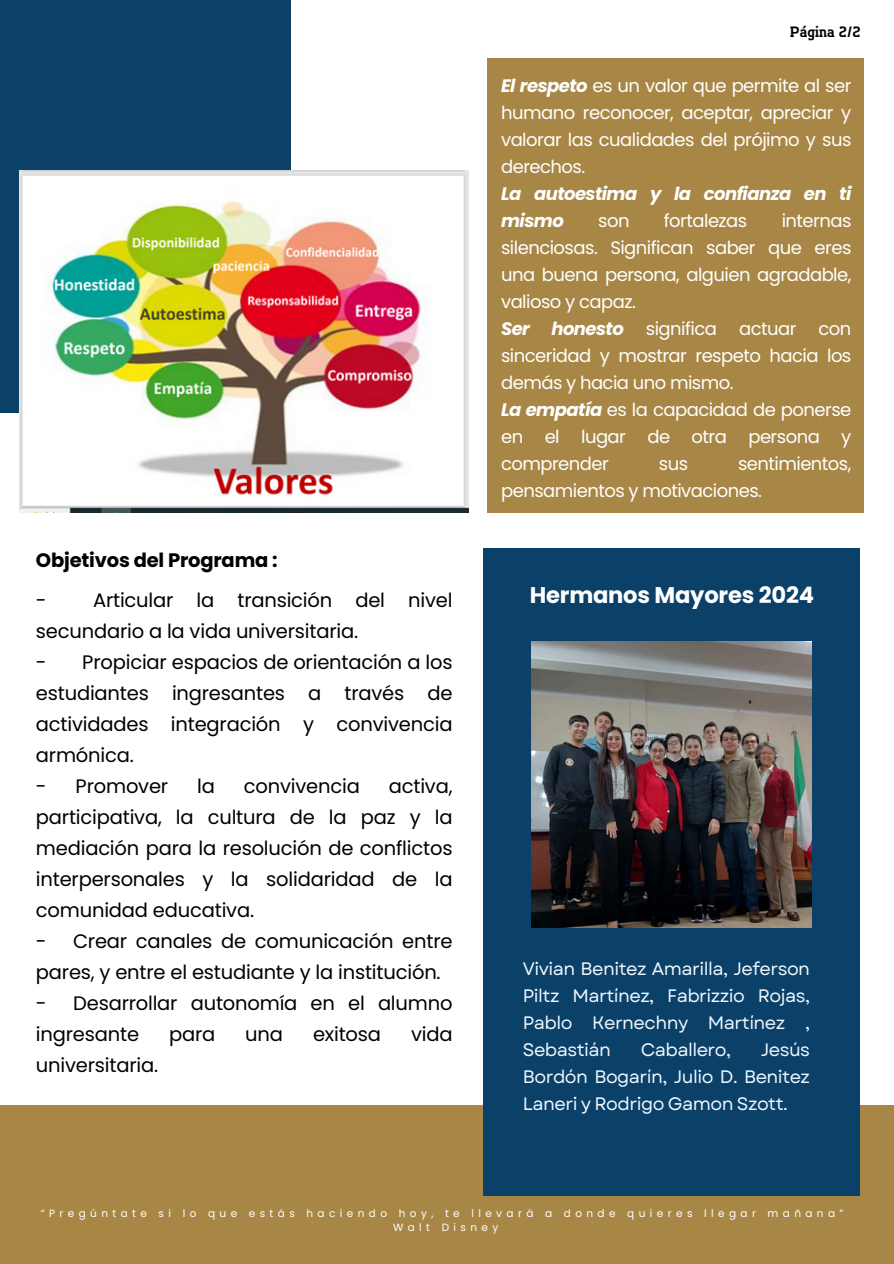
<style>
.page{position:relative;width:894px;height:1264px;background:#fff}
.page>*{position:absolute;margin:0;border:0;box-sizing:border-box;transform-origin:0 0}
.t1{font:700 22.65px "Poppins";letter-spacing:-.01em;color:#fff}
.t2{font:19.5px/31px "Poppins";letter-spacing:-.01em;color:#000}
.t3{font:700 19.5px "Poppins";letter-spacing:-.01em;color:#000}
.t4{font:18px/27px "Poppins";letter-spacing:-.03em;color:#fff}
.t5{font:18px/27px "Garet";letter-spacing:-.03em;color:#eff8ff;text-align:justify}
.t6{font:15px "Flatory Slab 700 Semi Cond";letter-spacing:.015em;color:#000}
.t7{font:10.5px "Poppins";letter-spacing:.42em;color:#fefefe}
.s1{font-weight:700;font-style:italic}
</style>
<div class="page">
<div style="left:487px;top:58px;width:377px;height:455px;background:#a88746"></div>
<div style="left:0;top:0;width:290px;height:413px;background:#0b4068"></div>
<div style="left:0;top:1104px;width:893px;height:159px;background:#a88746"></div>
<div style="left:483px;top:548px;width:377px;height:648px;background:#0b4068"></div>
<img style="left:531px;top:641px;width:280px;height:286px">
<img style="left:19px;top:171px;width:449px;height:341px">
<h3 class="t6" style="left:789px;top:23px;width:72px">Página 2/2</h3>
<h3 class="t3" style="left:36px;top:546px;width:243px">Objetivos del Programa :</h3>
<h1 class="t2" style="left:36px;top:584px;width:418px">- Articular la transición del nivel secundario a la vida universitaria.</h1>
<h1 class="t2" style="left:36px;top:646px;width:418px;text-align:justify">- Propiciar espacios de orientación a los estudiantes ingresantes a través de actividades integración y convivencia armónica.</h1>
<h1 class="t2" style="left:36px;top:770px;width:134px">- Promover</h1>
<h1 class="t2" style="left:197px;top:770px;width:19px">la</h1>
<h1 class="t2" style="left:244px;top:770px;width:117px">convivencia</h1>
<h1 class="t2" style="left:36px;top:770px;width:418px;text-align:justify;text-indent:353px">activa, participativa, la cultura de la paz y la mediación para la resolución de conflictos interpersonales y la solidaridad de la comunidad educativa.</h1>
<h1 class="t2" style="left:36px;top:926px;width:418px">- Crear canales de comunicación entre pares, y entre el estudiante y la institución.</h1>
<h1 class="t2" style="left:36px;top:988px;width:418px">- Desarrollar autonomía en el alumno ingresante</h1>
<h1 class="t2" style="left:169px;top:1019px;width:48px">para</h1>
<h1 class="t2" style="left:245px;top:1019px;width:39px">una</h1>
<h1 class="t2" style="left:313px;top:1019px;width:69px">exitosa</h1>
<h1 class="t2" style="left:411px;top:1019px;width:43px">vida</h1>
<h1 class="t2" style="left:36px;top:1050px;width:124px">universitaria.</h1>
<h2 class="t4" style="left:501px;top:72px;width:352px"><span class="s1">El respeto</span> es un valor que permite al ser humano reconocer, aceptar, apreciar y valorar las cualidades del prójimo y sus derechos.<br><span class="s1">La autoestima y la confianza en ti mismo</span></h2>
<h2 class="t4" style="left:598px;top:207px;width:33px">son</h2>
<h2 class="t4" style="left:663px;top:207px;width:85px">fortalezas</h2>
<h2 class="t4" style="left:501px;top:207px;width:352px;text-indent:280px">internas silenciosas. Significan saber que eres una buena persona, alguien agradable, valioso y capaz.<br><span class="s1">Ser honesto</span> significa actuar con sinceridad y mostrar respeto hacia los demás y hacia uno mismo.<br><span class="s1">La empatía</span> es la capacidad de ponerse en el lugar de otra persona y comprender</h2>
<h2 class="t4" style="left:501px;top:450px;width:352px;text-indent:237px">sentimientos, pensamientos y motivaciones.</h2>
<h2 class="t4" style="left:658px;top:450px;width:31px">sus</h2>
<p class="t1" style="left:529px;top:579px;width:286px">Hermanos Mayores 2024</p>
<h3 class="t5" style="left:523px;top:954px;width:288px">Vivian Benitez Amarilla, Jeferson Piltz Martínez, Fabrizzio Rojas, Pablo Kernechny Martínez , Sebastián</h3>
<h3 class="t5" style="left:523px;top:1035px;width:288px;text-indent:238px">Jesús Bordón Bogarín, Julio D. Benitez Laneri y Rodrigo Gamon Szott.</h3>
<h3 class="t5" style="left:640px;top:1035px;width:92px">Caballero,</h3>
<p class="t7" style="left:41px;top:1205px;width:804px">“Pregúntate si lo que estás haciendo hoy, te llevará a donde quieres llegar mañana”</p>
<p class="t7" style="left:393px;top:1219px;width:107px">Walt Disney</p>
</div>
